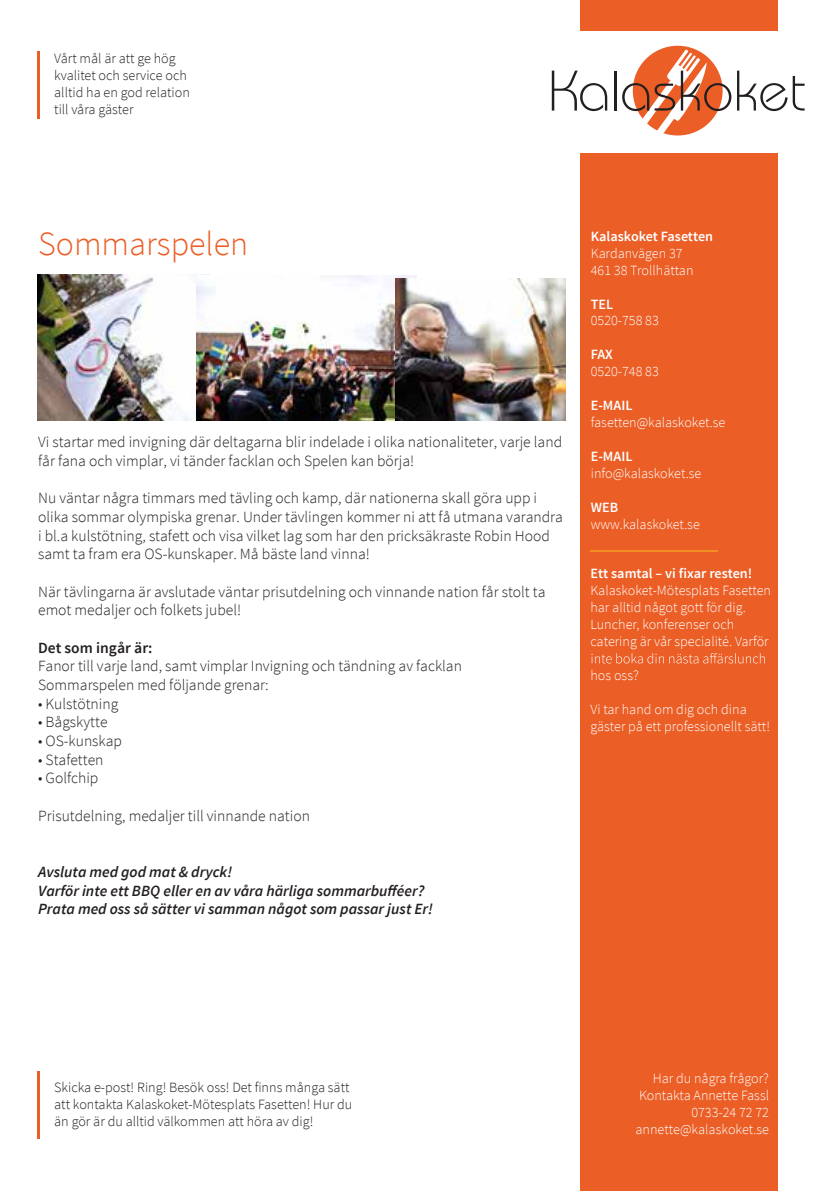
<style>
.page{position:relative;width:840px;height:1191px;background:#fff}
.page>*{position:absolute;margin:0;border:0;box-sizing:border-box;transform-origin:0 0}
.t1{font:300 34px "Source Sans Pro";color:#eb5e26}
.t2{font:300 15.6px/18.6px "Source Sans Pro";color:#231f20}
.t3{font:italic 600 15.6px/18.6px "Source Sans Pro";color:#231f20}
.t4{font:600 15.6px "Source Sans Pro";color:#231f20}
.t5{font:300 14.2px/17px "Source Sans Pro";color:#fff}
.t6{font:300 14.2px/17px "Source Sans Pro";color:#231f20}
.t7{font:600 14.2px "Source Sans Pro";color:#fff}
</style>
<div class="page">
<div style="left:580px;top:0;width:197px;height:1191px;background:#eb5e26"></div>
<div style="left:553px;top:31px;width:234px;height:122px;background:#fff"></div>
<svg style="left:591px;top:653px;width:173px;height:10px"></svg>
<hr style="left:37px;top:51px;width:3px;height:67px;background:#eb5e26">
<hr style="left:37px;top:1071px;width:3px;height:67px;background:#eb5e26">
<hr style="left:590px;top:550px;width:127px;height:2px;background:#f28e23">
<svg style="left:551px;top:71px;width:56px;height:40px"></svg>
<hr style="left:614px;top:71px;width:2px;height:40px;background:#231f20">
<svg style="left:622px;top:50px;width:182px;height:86px"></svg>
<img style="left:37px;top:275px;width:159px;height:145px">
<img style="left:196px;top:276px;width:220px;height:144px">
<img style="left:395px;top:279px;width:170px;height:141px">
<p class="t6" style="left:54px;top:50px;width:137px">Vårt mål är att ge hög kvalitet och service och alltid ha en god relation till våra gäster</p>
<h1 class="t1" style="left:38px;top:223px;width:211px">Sommarspelen</h1>
<p class="t2" style="left:38px;top:433px;width:525px">Vi startar med invigning där deltagarna blir indelade i olika nationaliteter, varje land får fana och vimplar, vi tänder facklan och Spelen kan börja!</p>
<p class="t2" style="left:38px;top:489px;width:526px">Nu väntar några timmars med tävling och kamp, där nationerna skall göra upp i olika sommar olympiska grenar. Under tävlingen kommer ni att få utmana varandra i bl.a kulstötning, stafett och visa vilket lag som har den pricksäkraste Robin Hood samt ta fram era OS-kunskaper. Må bäste land vinna!</p>
<p class="t2" style="left:38px;top:582px;width:508px">När tävlingarna är avslutade väntar prisutdelning och vinnande nation får stolt ta emot medaljer och folkets jubel!</p>
<p class="t4" style="left:38px;top:637px;width:116px">Det som ingår är:</p>
<p class="t2" style="left:38px;top:657px;width:425px">Fanor till varje land, samt vimplar Invigning och tändning av facklan<br>Sommarspelen med följande grenar:</p>
<p class="t2" style="left:38px;top:694px;width:82px">• Kulstötning</p>
<p class="t2" style="left:38px;top:713px;width:71px">• Bågskytte</p>
<p class="t2" style="left:38px;top:731px;width:85px">• OS-kunskap</p>
<p class="t2" style="left:38px;top:750px;width:67px">• Stafetten</p>
<p class="t2" style="left:38px;top:769px;width:62px">• Golfchip</p>
<p class="t2" style="left:38px;top:806px;width:273px">Prisutdelning, medaljer till vinnande nation</p>
<p class="t3" style="left:38px;top:862px;width:396px">Avsluta med god mat &amp; dryck!<br>Varför inte ett BBQ eller en av våra härliga sommarbufféer?<br>Prata med oss så sätter vi samman något som passar just Er!</p>
<p class="t7" style="left:590px;top:227px;width:124px">Kalaskoket Fasetten</p>
<p class="t5" style="left:590px;top:244px;width:104px">Kardanvägen 37<br>461 38 Trollhättan</p>
<p class="t7" style="left:590px;top:295px;width:24px">TEL</p>
<p class="t5" style="left:590px;top:312px;width:70px">0520-758 83</p>
<p class="t7" style="left:590px;top:346px;width:24px">FAX</p>
<p class="t5" style="left:590px;top:363px;width:70px">0520-748 83</p>
<p class="t7" style="left:590px;top:397px;width:43px">E-MAIL</p>
<p class="t5" style="left:590px;top:414px;width:136px">fasetten@kalaskoket.se</p>
<p class="t7" style="left:590px;top:447px;width:43px">E-MAIL</p>
<p class="t5" style="left:590px;top:465px;width:112px">info@kalaskoket.se</p>
<p class="t7" style="left:590px;top:498px;width:29px">WEB</p>
<p class="t5" style="left:590px;top:516px;width:110px">www.kalaskoket.se</p>
<p class="t7" style="left:590px;top:565px;width:163px">Ett samtal – vi fixar resten!</p>
<p class="t5" style="left:590px;top:582px;width:182px">Kalaskoket-Mötesplats Fasetten har alltid något gott för dig.<br>Luncher, konferenser och catering är vår specialité. Varför</p>
<p class="t5" style="left:590px;top:667px;width:50px">hos oss?</p>
<p class="t5" style="left:590px;top:701px;width:181px">Vi tar hand om dig och dina gäster på ett professionellt sätt!</p>
<p class="t6" style="left:54px;top:1078px;width:299px">Skicka e-post! Ring! Besök oss! Det finns många sätt att kontakta Kalaskoket-Mötesplats Fasetten! Hur du än gör är du alltid välkommen att höra av dig!</p>
<p class="t5" style="left:635px;top:1069px;width:135px;text-align:right">Har du några frågor?<br>Kontakta Annette Fassl<br>0733-24 72 72 annette@kalaskoket.se</p>
</div>
